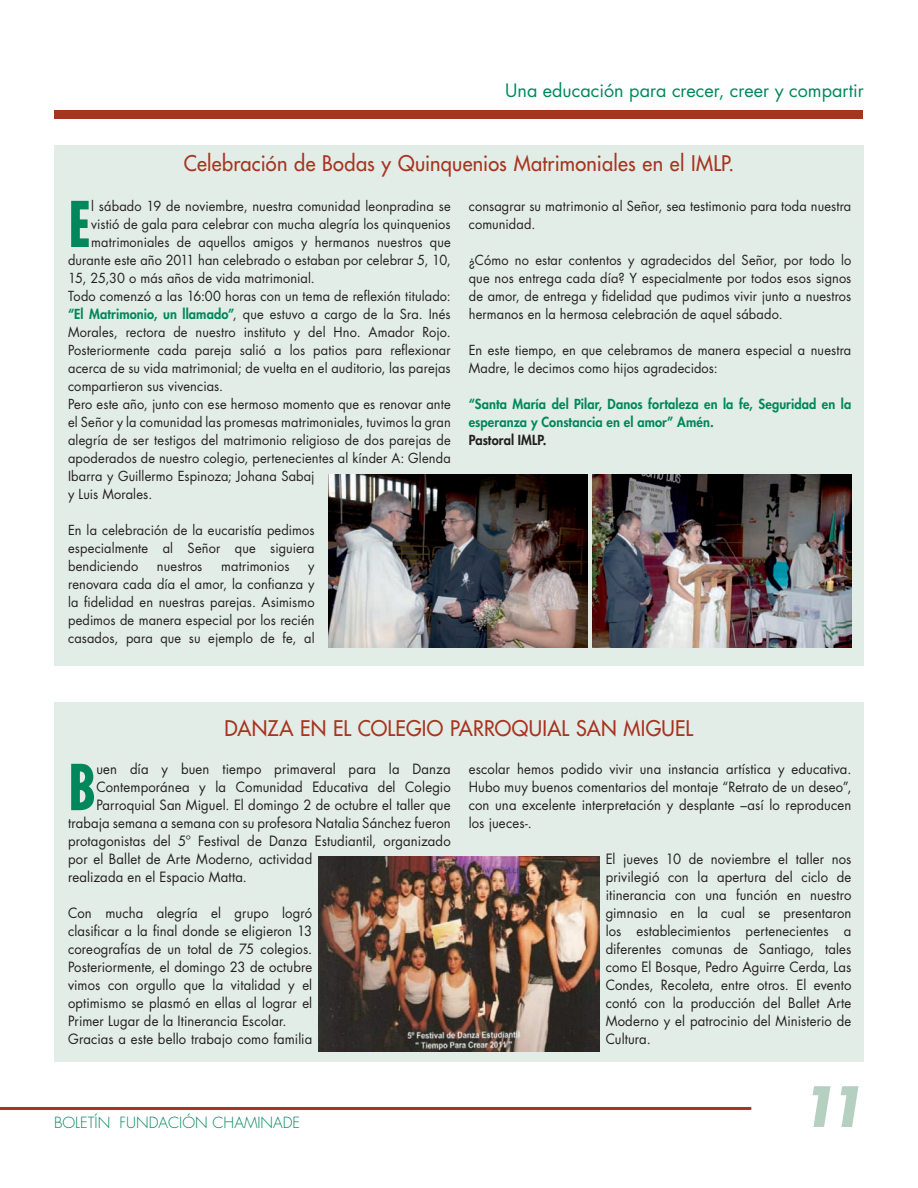
<style>
.page{position:relative;width:918px;height:1188px;background:#fff}
.page>*{position:absolute;margin:0;border:0;box-sizing:border-box;transform-origin:0 0}
.t1{font:700 condensed 61.5px "Futura Std";color:#00875c;scale:.95 1}
.t2{font:700 condensed 61.2px "Futura Std";color:#00875c;scale:.95 1}
.t3{font:italic 700 54px "Futura Std";color:#b5cfc1}
.t4{font:500 21px "Futura Std";letter-spacing:.015em;color:#a73420;scale:.95 1}
.t5{font:18px "Futura Std";color:#00875c}
.t6{font:300 15px "Futura Std";color:#00875c}
.t7{font:13.8px/18px "Futura Std";letter-spacing:.01em;color:#231f20;text-align:justify;scale:.95 1}
.t8{font:13.5px/18px "Futura Std";letter-spacing:.01em;color:#231f20;text-align:justify;scale:.95 1}
.t9{font:800 13.5px/18px "Futura Std";letter-spacing:.01em;color:#00875c;scale:.95 1}
.t10{font:800 13.5px "Futura Std";letter-spacing:.01em;color:#231f20;scale:.95 1}
.s1{font-weight:800;color:#00875c}
</style>
<div class="page">
<div style="left:54px;top:110px;width:808px;height:8px;background:#a73420"></div>
<hr style="left:0;top:1107px;width:751px;height:3px;background:#a73420">
<div style="left:54px;top:145px;width:810px;height:521px;background:#e3ede8"></div>
<div style="left:54px;top:702px;width:810px;height:360px;background:#e3ede8"></div>
<img style="left:593px;top:475px;width:258px;height:173px">
<img style="left:329px;top:475px;width:259px;height:173px">
<img style="left:318px;top:856px;width:282px;height:196px">
<h3 class="t5" style="left:505px;top:79px;width:360px">Una educación para crecer, creer y compartir</h3>
<h3 class="t4" style="left:184px;top:150px;width:581px">Celebración de Bodas y Quinquenios Matrimoniales en el IMLP.</h3>
<h2 class="t2" style="left:68px;top:186px;width:26px">E</h2>
<p class="t8" style="left:91px;top:197px;width:380px">l sábado 19 de noviembre, nuestra comunidad leonpradina se</p>
<p class="t8" style="left:91px;top:215px;width:380px">vistió de gala para celebrar con mucha alegría los quinquenios</p>
<p class="t8" style="left:91px;top:233px;width:380px">matrimoniales de aquellos amigos y hermanos nuestros que</p>
<p class="t8" style="left:68px;top:251px;width:404px">durante este año 2011 han celebrado o estaban por celebrar 5, 10,</p>
<p class="t8" style="left:68px;top:269px;width:261px">15, 25,30 o más años de vida matrimonial.</p>
<p class="t8" style="left:68px;top:287px;width:404px">Todo comenzó a las 16:00 horas con un tema de reflexión titulado:</p>
<p class="t8" style="left:68px;top:305px;width:404px"><span class="s1">“El Matrimonio, un llamado”</span>, que estuvo a cargo de la Sra. Inés</p>
<p class="t8" style="left:68px;top:323px;width:404px">Morales, rectora de nuestro instituto y del Hno. Amador Rojo.</p>
<p class="t8" style="left:68px;top:341px;width:404px">Posteriormente cada pareja salió a los patios para reflexionar</p>
<p class="t8" style="left:68px;top:359px;width:404px">acerca de su vida matrimonial; de vuelta en el auditorio, las parejas</p>
<p class="t8" style="left:68px;top:377px;width:165px">compartieron sus vivencias.</p>
<p class="t8" style="left:68px;top:395px;width:404px">Pero este año, junto con ese hermoso momento que es renovar ante</p>
<p class="t8" style="left:68px;top:413px;width:404px">el Señor y la comunidad las promesas matrimoniales, tuvimos la gran</p>
<p class="t8" style="left:68px;top:431px;width:404px">alegría de ser testigos del matrimonio religioso de dos parejas de</p>
<p class="t8" style="left:68px;top:449px;width:404px">apoderados de nuestro colegio, pertenecientes al kínder A: Glenda</p>
<p class="t8" style="left:68px;top:467px;width:261px">Ibarra y Guillermo Espinoza; Johana Sabaj</p>
<p class="t8" style="left:68px;top:485px;width:90px">y Luis Morales.</p>
<p class="t8" style="left:68px;top:521px;width:261px">En la celebración de la eucaristía pedimos especialmente al Señor que siguiera bendiciendo</p>
<p class="t8" style="left:157px;top:557px;width:49px">nuestros</p>
<p class="t8" style="left:221px;top:557px;width:73px">matrimonios</p>
<p class="t8" style="left:68px;top:557px;width:261px;text-indent:240px">y renovara cada día el amor, la confianza y la fidelidad en nuestras parejas. Asimismo pedimos de manera especial por los recién casados, para que su ejemplo de fe, al</p>
<p class="t8" style="left:469px;top:197px;width:404px">consagrar su matrimonio al Señor, sea testimonio para toda nuestra comunidad.</p>
<p class="t8" style="left:469px;top:251px;width:404px">¿Cómo no estar contentos y agradecidos del Señor, por todo lo que nos entrega cada día? Y especialmente por todos esos signos de amor, de entrega y fidelidad que pudimos vivir junto a nuestros hermanos en la hermosa celebración de aquel sábado.</p>
<p class="t8" style="left:469px;top:341px;width:404px">En este tiempo, en que celebramos de manera especial a nuestra<br>Madre, le decimos como hijos agradecidos:</p>
<p class="t9" style="left:469px;top:395px;width:404px">“Santa María del Pilar, Danos fortaleza en la fe, Seguridad en la esperanza y Constancia en el amor” Amén.</p>
<p class="t10" style="left:469px;top:431px;width:83px">Pastoral IMLP.</p>
<h3 class="t4" style="left:225px;top:715px;width:495px">DANZA EN EL COLEGIO PARROQUIAL SAN MIGUEL</h3>
<h1 class="t1" style="left:68px;top:749px;width:31px">B</h1>
<p class="t7" style="left:96px;top:760px;width:374px">uen día y buen tiempo primaveral para la Danza</p>
<p class="t7" style="left:96px;top:778px;width:375px">Contemporánea y la Comunidad Educativa del Colegio</p>
<p class="t7" style="left:96px;top:796px;width:374px">Parroquial San Miguel. El domingo 2 de octubre el taller que</p>
<p class="t7" style="left:68px;top:814px;width:404px">trabaja semana a semana con su profesora Natalia Sánchez fueron</p>
<p class="t7" style="left:68px;top:832px;width:404px">protagonistas del 5º Festival de Danza Estudiantil, organizado</p>
<p class="t7" style="left:68px;top:850px;width:259px">por el Ballet de Arte Moderno, actividad</p>
<p class="t7" style="left:68px;top:868px;width:190px">realizada en el Espacio Matta.</p>
<p class="t7" style="left:68px;top:904px;width:259px;text-align:left">Con mucha alegría el grupo logró clasificar a la final donde se eligieron 13 coreografías de un total de 75 colegios.<br>Posteriormente, el domingo 23 de octubre vimos con orgullo que la vitalidad y el optimismo se plasmó en ellas al lograr el Primer Lugar de la Itinerancia Escolar.<br>Gracias a este bello trabajo como familia</p>
<p class="t6" style="left:54px;top:1114px;width:248px">BOLETÍN FUNDACIÓN CHAMINADE</p>
<p class="t7" style="left:469px;top:760px;width:404px">escolar hemos podido vivir una instancia artística y educativa.<br>Hubo muy buenos comentarios del montaje “Retrato de un deseo”, con una excelente interpretación y desplante –así lo reproducen los jueces-.</p>
<p class="t7" style="left:606px;top:850px;width:260px">El jueves 10 de noviembre el taller nos privilegió con la apertura del ciclo de itinerancia con una función en nuestro gimnasio en la cual se presentaron los establecimientos pertenecientes a diferentes comunas de Santiago, tales como El Bosque, Pedro Aguirre Cerda, Las Condes, Recoleta, entre otros. El evento contó con la producción del Ballet Arte Moderno y el patrocinio del Ministerio de Cultura.</p>
<h3 class="t3" style="left:799px;top:1071px;width:67px">11</h3>
</div>
